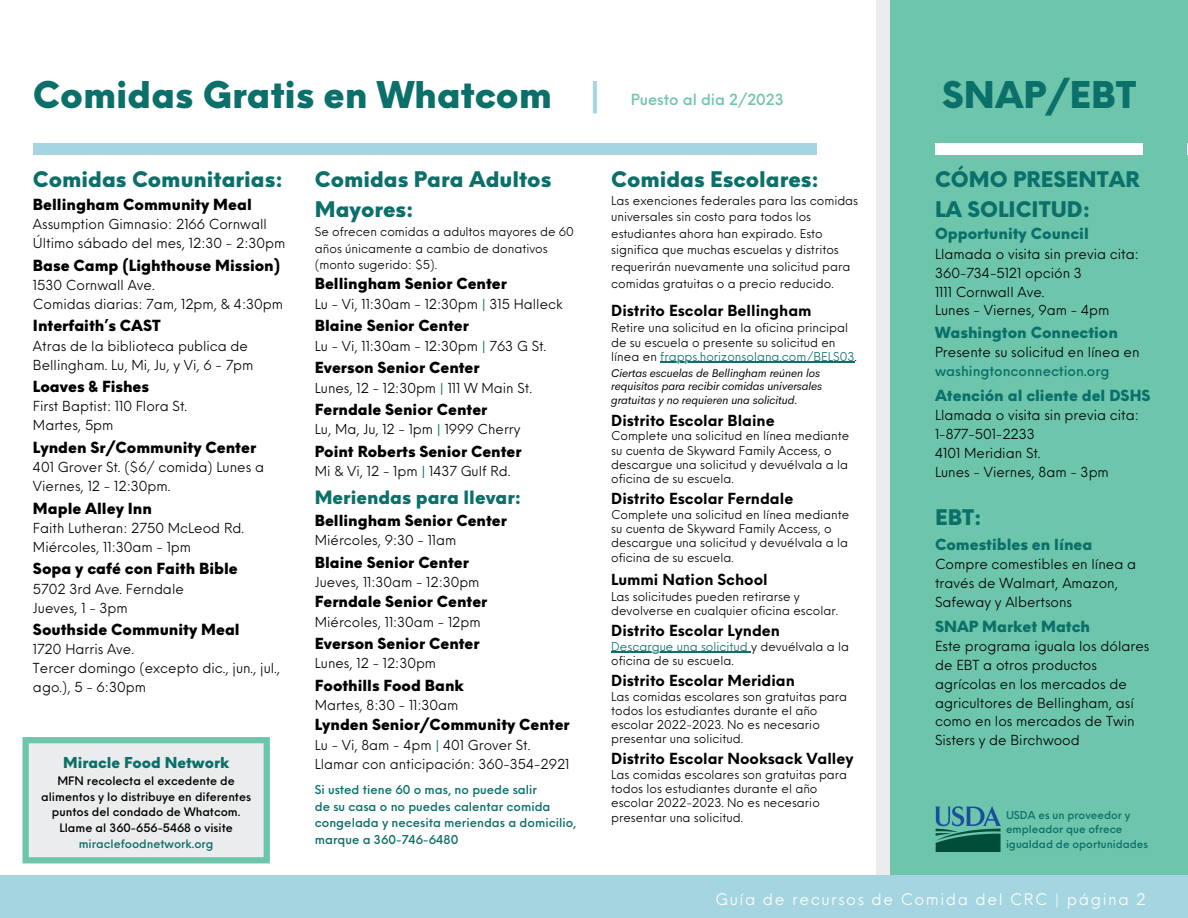
<style>
.page{position:relative;width:1188px;height:918px;background:#fff}
.page>*{position:absolute;margin:0;border:0;box-sizing:border-box;transform-origin:0 0}
.t1{font:900 36px "Neue Einstellung";color:#0b6f6a}
.t2{font:900 21px/29.7px "Neue Einstellung";color:#0b6f6a}
.t3{font:900 18px "Neue Einstellung";color:#0b6f6a}
.t4{font:15.6px "Neue Einstellung";letter-spacing:.1em;color:#fff}
.t5{font:900 15px "Neue Einstellung";color:#000}
.t6{font:700 15px "Neue Einstellung";color:#000}
.t7{font:900 15px "Neue Einstellung";color:#0b6f6a}
.t8{font:500 15px "Neue Einstellung";color:#6dc6ab}
.t9{font:900 14.7px "Neue Einstellung";color:#0b6f6a}
.t10{font:13.5px/18.9px "Neue Einstellung";color:#000}
.t11{font:500 13.5px "Neue Einstellung";color:#0b6f6a}
.t12{font:12px/14.2px "Neue Einstellung";color:#000}
.t13{font:500 12px/16.8px "Neue Einstellung";color:#0b6f6a}
.t14{font:500 11.4px/15.8px "Neue Einstellung";color:#000;text-align:center}
.t15{font:500 11.4px "Neue Einstellung";color:#0b6f6a}
.t16{font:italic 11.25px/13.5px "Cerebri Sans";color:#000}
.t17{font:500 10.65px/14.7px "Neue Einstellung";color:#0b6f6a}
.s1{color:#a5d5e1}
.s2{font-weight:500;color:#0b6f6a}
.s3{color:#0b6f6a}
</style>
<div class="page">
<div style="left:33px;top:144px;width:844px;height:11px;background:#a5d5e1"></div>
<div style="left:817px;top:128px;width:82px;height:39px;background:#fff"></div>
<div style="left:890px;top:0;width:298px;height:918px;background:#6dc6ab"></div>
<div style="left:876px;top:0;width:14px;height:918px;background:#ebeced"></div>
<div style="left:0;top:875px;width:1188px;height:43px;background:#a5d5e1"></div>
<img style="left:935px;top:806px;width:65px;height:45px">
<div style="left:935px;top:144px;width:253px;height:11px;background:#fff"></div>
<div style="left:1144px;top:125px;width:43px;height:38px;background:#6dc6ab"></div>
<svg style="left:23px;top:737px;width:247px;height:126px;background:#d9e6e3"></svg>
<hr style="left:660px;top:361px;width:195px;height:2px;background:#0b6f6a">
<hr style="left:611px;top:651px;width:140px;height:1px;background:#0b6f6a">
<h1 class="t1" style="left:33px;top:61px;width:569px">Comidas Gratis en Whatcom <span class="s1">|</span></h1>
<p class="t8" style="left:631px;top:86px;width:155px">Puesto al dia 2/2023</p>
<h1 class="t1" style="left:942px;top:61px;width:196px">SNAP/EBT</h1>
<h2 class="t2" style="left:33px;top:163px;width:251px">Comidas Comunitarias:</h2>
<p class="t5" style="left:33px;top:190px;width:220px">Bellingham Community Meal</p>
<p class="t10" style="left:33px;top:213px;width:254px">Assumption Gimnasio: 2166 Cornwall<br>Último sábado del mes, 12:30 - 2:30pm</p>
<p class="t5" style="left:33px;top:251px;width:249px">Base Camp (Lighthouse Mission)</p>
<p class="t10" style="left:33px;top:274px;width:252px">1530 Cornwall Ave.<br>Comidas diarias: 7am, 12pm, &amp; 4:30pm</p>
<p class="t5" style="left:33px;top:312px;width:129px">Interfaith’s CAST</p>
<p class="t10" style="left:33px;top:335px;width:222px">Atras de la biblioteca publica de<br>Bellingham. Lu, Mi, Ju, y Vi, 6 - 7pm</p>
<p class="t5" style="left:33px;top:373px;width:118px">Loaves &amp; Fishes</p>
<p class="t10" style="left:33px;top:396px;width:156px">First Baptist: 110 Flora St.<br>Martes, 5pm</p>
<p class="t5" style="left:33px;top:433px;width:225px">Lynden Sr/Community Center</p>
<p class="t10" style="left:33px;top:456px;width:233px">401 Grover St. ($6/ comida) Lunes a<br>Viernes, 12 - 12:30pm.</p>
<p class="t5" style="left:33px;top:494px;width:120px">Maple Alley Inn</p>
<p class="t10" style="left:33px;top:517px;width:213px">Faith Lutheran: 2750 McLeod Rd.<br>Miércoles, 11:30am - 1pm</p>
<p class="t5" style="left:33px;top:555px;width:206px">Sopa y café con Faith Bible</p>
<p class="t10" style="left:33px;top:578px;width:152px">5702 3rd Ave. Ferndale<br>Jueves, 1 - 3pm</p>
<p class="t5" style="left:33px;top:616px;width:208px">Southside Community Meal</p>
<p class="t10" style="left:33px;top:639px;width:249px">1720 Harris Ave.<br>Tercer domingo (excepto dic., jun., jul., ago.), 5 - 6:30pm</p>
<p class="t9" style="left:63px;top:749px;width:168px">Miracle Food Network</p>
<p class="t14" style="left:41px;top:772px;width:211px">MFN recolecta el excedente de alimentos y lo distribuye en diferentes puntos del condado de Whatcom.<br>Llame al 360-656-5468 o visite</p>
<p class="t15" style="left:79px;top:834px;width:136px">miraclefoodnetwork.org</p>
<h2 class="t2" style="left:315px;top:163px;width:238px">Comidas Para Adultos<br>Mayores:</h2>
<p class="t12" style="left:315px;top:222px;width:260px;line-height:16.6px">Se ofrecen comidas a adultos mayores de 60 años únicamente a cambio de donativos (monto sugerido: $5).</p>
<p class="t5" style="left:315px;top:270px;width:194px">Bellingham Senior Center</p>
<p class="t10" style="left:315px;top:293px;width:249px">Lu - Vi, 11:30am - 12:30pm <span class="s2">|</span> 315 Halleck</p>
<p class="t5" style="left:315px;top:312px;width:155px">Blaine Senior Center</p>
<p class="t10" style="left:315px;top:335px;width:233px">Lu - Vi, 11:30am - 12:30pm <span class="s2">|</span> 763 G St.</p>
<p class="t5" style="left:315px;top:354px;width:166px">Everson Senior Center</p>
<p class="t10" style="left:315px;top:377px;width:219px">Lunes, 12 - 12:30pm <span class="s2">|</span> 111 W Main St.</p>
<p class="t5" style="left:315px;top:396px;width:174px">Ferndale Senior Center</p>
<p class="t10" style="left:315px;top:419px;width:207px">Lu, Ma, Ju, 12 - 1pm <span class="s2">|</span> 1999 Cherry</p>
<p class="t5" style="left:315px;top:438px;width:208px">Point Roberts Senior Center</p>
<p class="t10" style="left:315px;top:461px;width:197px">Mi &amp; Vi, 12 - 1pm <span class="s2">|</span> 1437 Gulf Rd.</p>
<h3 class="t3" style="left:315px;top:481px;width:208px">Meriendas para llevar:</h3>
<p class="t5" style="left:315px;top:506px;width:194px">Bellingham Senior Center</p>
<p class="t10" style="left:315px;top:529px;width:143px">Miércoles, 9:30 - 11am</p>
<p class="t5" style="left:315px;top:548px;width:155px">Blaine Senior Center</p>
<p class="t10" style="left:315px;top:571px;width:166px">Jueves, 11:30am - 12:30pm</p>
<p class="t5" style="left:315px;top:588px;width:174px">Ferndale Senior Center</p>
<p class="t10" style="left:315px;top:611px;width:167px">Miércoles, 11:30am - 12pm</p>
<p class="t5" style="left:315px;top:630px;width:166px">Everson Senior Center</p>
<p class="t10" style="left:315px;top:653px;width:123px">Lunes, 12 - 12:30pm</p>
<p class="t5" style="left:315px;top:671px;width:150px">Foothills Food Bank</p>
<p class="t10" style="left:315px;top:694px;width:145px">Martes, 8:30 - 11:30am</p>
<p class="t5" style="left:315px;top:711px;width:256px">Lynden Senior/Community Center</p>
<p class="t10" style="left:315px;top:734px;width:256px">Lu - Vi, 8am - 4pm <span class="s2">|</span> 401 Grover St.<br>Llamar con anticipación: 360-354-2921</p>
<p class="t13" style="left:315px;top:780px;width:263px">Si usted tiene 60 o mas, no puede salir<br>de su casa o no puedes calentar comida congelada y necesita meriendas a domicilio, marque a 360-746-6480</p>
<h2 class="t2" style="left:611px;top:163px;width:209px">Comidas Escolares:</h2>
<p class="t12" style="left:611px;top:191px;width:249px;line-height:16.6px">Las exenciones federales para las comidas universales sin costo para todos los estudiantes ahora han expirado. Esto significa que muchas escuelas y distritos requerirán nuevamente una solicitud para comidas gratuitas o a precio reducido.</p>
<p class="t6" style="left:611px;top:297px;width:202px">Distrito Escolar Bellingham</p>
<p class="t12" style="left:611px;top:320px;width:247px">Retire una solicitud en la oficina principal de su escuela o presente su solicitud en línea en <span class="s3">frapps.horizonsolana.com/BELS03</span>.</p>
<p class="t16" style="left:611px;top:366px;width:213px">Ciertas escuelas de Bellingham reúnen los requisitos para recibir comidas universales gratuitas y no requieren una solicitud.</p>
<p class="t6" style="left:611px;top:407px;width:165px">Distrito Escolar Blaine</p>
<p class="t12" style="left:611px;top:428px;width:240px">Complete una solicitud en línea mediante su cuenta de Skyward Family Access, o descargue una solicitud y devuélvala a la oficina de su escuela.</p>
<p class="t6" style="left:611px;top:485px;width:184px">Distrito Escolar Ferndale</p>
<p class="t12" style="left:611px;top:506px;width:240px">Complete una solicitud en línea mediante su cuenta de Skyward Family Access, o descargue una solicitud y devuélvala a la oficina de su escuela.</p>
<p class="t6" style="left:611px;top:566px;width:158px">Lummi Nation School</p>
<p class="t12" style="left:611px;top:588px;width:228px">Las solicitudes pueden retirarse y devolverse en cualquier oficina escolar.</p>
<p class="t6" style="left:611px;top:617px;width:170px">Distrito Escolar Lynden</p>
<p class="t12" style="left:611px;top:638px;width:239px"><span class="s3">Descargue una solicitud</span> y devuélvala a la oficina de su escuela.</p>
<p class="t6" style="left:611px;top:667px;width:185px">Distrito Escolar Meridian</p>
<p class="t12" style="left:611px;top:688px;width:238px">Las comidas escolares son gratuitas para todos los estudiantes durante el año escolar 2022-2023. No es necesario presentar una solicitud.</p>
<p class="t6" style="left:611px;top:745px;width:244px">Distrito Escolar Nooksack Valley</p>
<p class="t12" style="left:611px;top:766px;width:238px">Las comidas escolares son gratuitas para todos los estudiantes durante el año escolar 2022-2023. No es necesario presentar una solicitud.</p>
<h2 class="t2" style="left:935px;top:163px;width:206px">CÓMO PRESENTAR<br>LA SOLICITUD:</h2>
<p class="t7" style="left:935px;top:220px;width:155px">Opportunity Council</p>
<p class="t10" style="left:935px;top:243px;width:205px">Llamada o visita sin previa cita:<br>360-734-5121 opción 3<br>1111 Cornwall Ave.<br>Lunes - Viernes, 9am - 4pm</p>
<p class="t7" style="left:935px;top:319px;width:184px">Washington Connection</p>
<p class="t10" style="left:935px;top:342px;width:206px">Presente su solicitud en línea en</p>
<p class="t11" style="left:935px;top:359px;width:176px">washingtonconnection.org</p>
<p class="t7" style="left:935px;top:381px;width:217px">Atención al cliente del DSHS</p>
<p class="t10" style="left:935px;top:404px;width:205px">Llamada o visita sin previa cita:<br>1-877-501-2233<br>4101 Meridian St.<br>Lunes - Viernes, 8am - 3pm</p>
<h2 class="t2" style="left:935px;top:501px;width:48px">EBT:</h2>
<p class="t7" style="left:935px;top:531px;width:159px">Comestibles en línea</p>
<p class="t10" style="left:935px;top:554px;width:203px">Compre comestibles en línea a través de Walmart, Amazon,<br>Safeway y Albertsons</p>
<p class="t7" style="left:935px;top:612px;width:156px">SNAP Market Match</p>
<p class="t10" style="left:935px;top:635px;width:216px">Este programa iguala los dólares de EBT a otros productos agrícolas en los mercados de agricultores de Bellingham, así como en los mercados de Twin<br>Sisters y de Birchwood</p>
<p class="t17" style="left:1006px;top:806px;width:144px">USDA es un proveedor y empleador que ofrece igualdad de oportunidades</p>
<p class="t4" style="left:715px;top:885px;width:432px">Guía de recursos de Comida del CRC | página 2</p>
</div>
